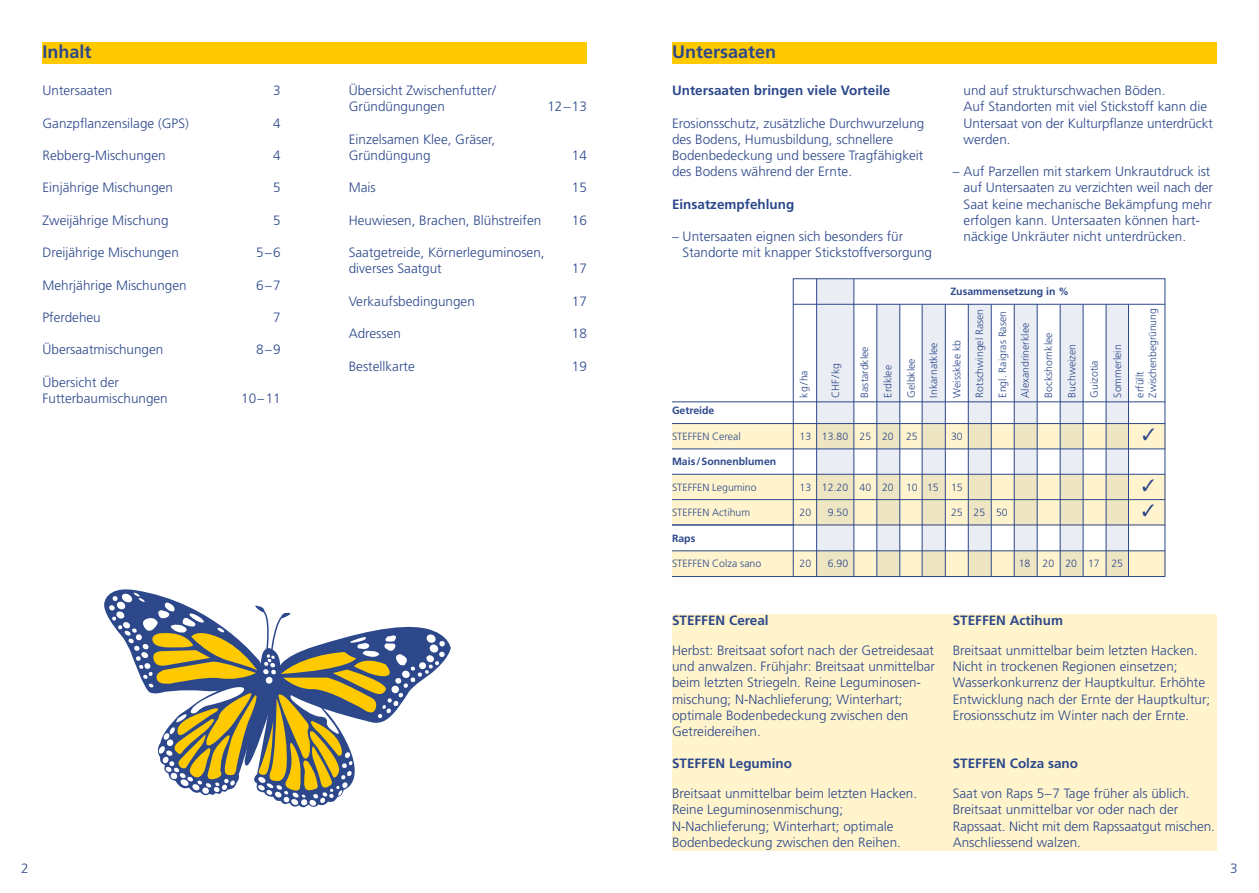
<style>
.page{position:relative;width:1259px;height:893px;background:#fff}
.page>*{position:absolute;margin:0;border:0;box-sizing:border-box;transform-origin:0 0}
.t1{font:700 18px "Frutiger";color:#2c488b}
.t2{font:300 13.5px/16.2px "Frutiger";color:#2c488b}
.t3{font:700 13.5px "Frutiger";color:#2c488b}
.t4{font:300 10.5px/22.5px "Frutiger";color:#2c488b}
.t5{font:700 10.5px "Frutiger";color:#2c488b}
</style>
<div class="page">
<div style="left:876px;top:305px;width:23px;height:271px;background:#eaedf3"></div>
<div style="left:922px;top:305px;width:23px;height:271px;background:#eaedf3"></div>
<div style="left:968px;top:305px;width:23px;height:271px;background:#eaedf3"></div>
<div style="left:816px;top:279px;width:38px;height:297px;background:#eaedf3"></div>
<div style="left:1014px;top:304px;width:23px;height:272px;background:#eaedf3"></div>
<div style="left:1060px;top:304px;width:22px;height:272px;background:#eaedf3"></div>
<div style="left:1106px;top:304px;width:22px;height:272px;background:#eaedf3"></div>
<svg style="left:672px;top:552px;width:491px;height:24px;background:#f7edc8"></svg>
<div style="left:43px;top:43px;width:544px;height:21px;background:#ffc900"></div>
<svg style="left:104px;top:589px;width:347px;height:219px"></svg>
<div style="left:672px;top:43px;width:544px;height:21px;background:#ffc900"></div>
<div style="left:672px;top:614px;width:544px;height:236px;background:#fff4cc"></div>
<svg style="left:672px;top:475px;width:491px;height:50px;background:#f3eac7"></svg>
<svg style="left:672px;top:424px;width:491px;height:25px;background:#f1e8c7"></svg>
<hr style="left:816px;top:279px;width:1px;height:297px;background:#2c488b">
<hr style="left:853px;top:279px;width:1px;height:297px;background:#2c488b">
<hr style="left:876px;top:304px;width:1px;height:273px;background:#2c488b">
<hr style="left:899px;top:304px;width:1px;height:272px;background:#2c488b">
<hr style="left:922px;top:304px;width:1px;height:273px;background:#2c488b">
<hr style="left:945px;top:304px;width:1px;height:272px;background:#2c488b">
<hr style="left:968px;top:304px;width:1px;height:273px;background:#2c488b">
<hr style="left:991px;top:304px;width:1px;height:273px;background:#2c488b">
<hr style="left:793px;top:304px;width:372px;height:1px;background:#2c488b">
<hr style="left:672px;top:402px;width:493px;height:1px;background:#2c488b">
<hr style="left:672px;top:423px;width:493px;height:1px;background:#2c488b">
<hr style="left:672px;top:449px;width:493px;height:1px;background:#2c488b">
<hr style="left:672px;top:474px;width:493px;height:1px;background:#2c488b">
<hr style="left:672px;top:499px;width:493px;height:1px;background:#2c488b">
<hr style="left:1014px;top:304px;width:1px;height:273px;background:#2c488b">
<hr style="left:1037px;top:304px;width:1px;height:272px;background:#2c488b">
<hr style="left:1060px;top:305px;width:1px;height:272px;background:#2c488b">
<hr style="left:1083px;top:305px;width:1px;height:271px;background:#2c488b">
<hr style="left:1105px;top:304px;width:1px;height:273px;background:#2c488b">
<hr style="left:672px;top:551px;width:493px;height:1px;background:#2c488b">
<hr style="left:672px;top:576px;width:457px;height:1px;background:#2c488b">
<hr style="left:672px;top:525px;width:493px;height:1px;background:#2c488b">
<hr style="left:1128px;top:304px;width:1px;height:273px;background:#2c488b">
<div style="left:793px;top:279px;width:372px;height:298px;border:1px solid #2c488b"></div>
<svg style="left:1143px;top:428px;width:11px;height:12px"></svg>
<svg style="left:1143px;top:479px;width:11px;height:12px"></svg>
<svg style="left:1143px;top:504px;width:11px;height:12px"></svg>
<h1 class="t1" style="left:43px;top:41px;width:51px">Inhalt</h1>
<p class="t2" style="left:43px;top:83px;width:71px">Untersaaten</p>
<p class="t2" style="left:273px;top:83px;width:9px">3</p>
<p class="t2" style="left:43px;top:115px;width:148px">Ganzpflanzensilage (GPS)</p>
<p class="t2" style="left:273px;top:115px;width:9px">4</p>
<p class="t2" style="left:43px;top:147px;width:125px">Rebberg-Mischungen</p>
<p class="t2" style="left:273px;top:147px;width:9px">4</p>
<p class="t2" style="left:43px;top:180px;width:132px">Einjährige Mischungen</p>
<p class="t2" style="left:273px;top:180px;width:9px">5</p>
<p class="t2" style="left:43px;top:212px;width:128px">Zweijährige Mischung</p>
<p class="t2" style="left:273px;top:212px;width:9px">5</p>
<p class="t2" style="left:43px;top:245px;width:138px">Dreijährige Mischungen</p>
<p class="t2" style="left:256px;top:245px;width:26px">5–6</p>
<p class="t2" style="left:43px;top:277px;width:146px">Mehrjährige Mischungen</p>
<p class="t2" style="left:256px;top:277px;width:26px">6–7</p>
<p class="t2" style="left:43px;top:309px;width:60px">Pferdeheu</p>
<p class="t2" style="left:273px;top:309px;width:9px">7</p>
<p class="t2" style="left:43px;top:342px;width:122px">Übersaatmischungen</p>
<p class="t2" style="left:256px;top:342px;width:26px">8–9</p>
<p class="t2" style="left:43px;top:374px;width:127px">Übersicht der<br>Futterbaumischungen</p>
<p class="t2" style="left:241px;top:390px;width:41px">10–11</p>
<p class="t2" style="left:349px;top:83px;width:149px">Übersicht Zwischenfutter/<br>Gründüngungen</p>
<p class="t2" style="left:349px;top:131px;width:148px">Einzelsamen Klee, Gräser,<br>Gründüngung</p>
<p class="t2" style="left:547px;top:99px;width:41px">12–13</p>
<p class="t2" style="left:572px;top:147px;width:17px">14</p>
<p class="t2" style="left:349px;top:180px;width:28px">Mais</p>
<p class="t2" style="left:572px;top:180px;width:17px">15</p>
<p class="t2" style="left:349px;top:212px;width:194px">Heuwiesen, Brachen, Blühstreifen</p>
<p class="t2" style="left:572px;top:212px;width:17px">16</p>
<p class="t2" style="left:349px;top:245px;width:197px">Saatgetreide, Körnerleguminosen, diverses Saatgut</p>
<p class="t2" style="left:572px;top:261px;width:17px">17</p>
<p class="t2" style="left:349px;top:293px;width:128px">Verkaufsbedingungen</p>
<p class="t2" style="left:572px;top:293px;width:17px">17</p>
<p class="t2" style="left:349px;top:326px;width:54px">Adressen</p>
<p class="t2" style="left:572px;top:326px;width:17px">18</p>
<p class="t2" style="left:349px;top:358px;width:67px">Bestellkarte</p>
<p class="t2" style="left:572px;top:358px;width:17px">19</p>
<h1 class="t1" style="left:672px;top:41px;width:106px">Untersaaten</h1>
<p class="t3" style="left:672px;top:83px;width:220px">Untersaaten bringen viele Vorteile</p>
<p class="t2" style="left:672px;top:115px;width:254px">Erosionsschutz, zusätzliche Durchwurzelung des Bodens, Humusbildung, schnellere Bodenbedeckung und bessere Tragfähigkeit des Bodens während der Ernte.</p>
<p class="t3" style="left:672px;top:196px;width:124px">Einsatzempfehlung</p>
<p class="t2" style="left:682px;top:228px;width:251px;text-indent:-11px">– Untersaaten eignen sich besonders für<br>Standorte mit knapper Stickstoffversorgung</p>
<p class="t4" style="left:793px;top:398px;width:29px;rotate:-90deg">kg/ha</p>
<p class="t4" style="left:824px;top:398px;width:36px;rotate:-90deg">CHF/kg</p>
<p class="t4" style="left:853px;top:398px;width:53px;rotate:-90deg">Bastardklee</p>
<p class="t4" style="left:877px;top:398px;width:34px;rotate:-90deg">Erdklee</p>
<p class="t4" style="left:900px;top:398px;width:57px;rotate:-90deg">Gelbklee<br>Inkarnatklee</p>
<p class="t2" style="left:963px;top:83px;width:251px">und auf strukturschwachen Böden.<br>Auf Standorten mit viel Stickstoff kann die Untersaat von der Kulturpflanze unterdrückt werden.</p>
<p class="t2" style="left:963px;top:164px;width:251px;text-indent:-11px">– Auf Parzellen mit starkem Unkrautdruck ist auf Untersaaten zu verzichten weil nach der Saat keine mechanische Bekämpfung mehr erfolgen kann. Untersaaten können hart&shy;näckige Unkräuter nicht unterdrücken.</p>
<p class="t5" style="left:950px;top:285px;width:120px">Zusammensetzung in %</p>
<p class="t4" style="left:946px;top:398px;width:90px;rotate:-90deg">Weissklee kb<br>Rotschwingel Rasen</p>
<p class="t4" style="left:991px;top:398px;width:88px;rotate:-90deg">Engl. Raigras Rasen<br>Alexandrinerklee</p>
<p class="t4" style="left:1141px;top:398px;width:91px;rotate:-90deg">Zwischenbegrünung</p>
<p class="t4" style="left:1037px;top:398px;width:66px;rotate:-90deg">Bockshornklee</p>
<p class="t4" style="left:1060px;top:398px;width:55px;rotate:-90deg">Buchweizen<br>Guizotia</p>
<p class="t4" style="left:1106px;top:398px;width:55px;rotate:-90deg">Sommerlein erfüllt</p>
<p class="t5" style="left:672px;top:404px;width:44px">Getreide</p>
<p class="t4" style="left:672px;top:425px;width:70px">STEFFEN Cereal</p>
<p class="t4" style="left:799px;top:425px;width:120px">13 13.80 25 20 25</p>
<p class="t4" style="left:951px;top:425px;width:13px">30</p>
<p class="t5" style="left:672px;top:455px;width:106px">Mais/Sonnenblumen</p>
<p class="t4" style="left:672px;top:476px;width:86px">STEFFEN Legumino</p>
<p class="t4" style="left:799px;top:476px;width:165px">13 12.20 40 20 10 15 15</p>
<p class="t4" style="left:672px;top:501px;width:80px">STEFFEN Actihum</p>
<p class="t4" style="left:799px;top:501px;width:13px">20</p>
<p class="t4" style="left:828px;top:501px;width:22px">9.50</p>
<p class="t4" style="left:951px;top:501px;width:58px">25 25 50</p>
<p class="t5" style="left:672px;top:532px;width:25px">Raps</p>
<p class="t4" style="left:672px;top:552px;width:91px">STEFFEN Colza sano</p>
<p class="t4" style="left:799px;top:552px;width:13px">20</p>
<p class="t4" style="left:828px;top:552px;width:22px">6.90</p>
<p class="t4" style="left:1018px;top:552px;width:106px">18 20 20 17 25</p>
<p class="t3" style="left:672px;top:613px;width:98px">STEFFEN Cereal</p>
<p class="t2" style="left:672px;top:642px;width:265px">Herbst: Breitsaat sofort nach der Getreidesaat und anwalzen. Frühjahr: Breitsaat unmittelbar beim letzten Striegeln. Reine Leguminosen&shy;mischung; N-Nachlieferung; Winterhart; optimale Bodenbedeckung zwischen den Getreidereihen.</p>
<p class="t3" style="left:672px;top:756px;width:122px">STEFFEN Legumino</p>
<p class="t2" style="left:672px;top:786px;width:247px">Breitsaat unmittelbar beim letzten Hacken.<br>Reine Leguminosenmischung; N-Nachlieferung; Winterhart; optimale Bodenbedeckung zwischen den Reihen.</p>
<p class="t3" style="left:952px;top:613px;width:112px">STEFFEN Actihum</p>
<p class="t2" style="left:952px;top:642px;width:259px">Breitsaat unmittelbar beim letzten Hacken.<br>Nicht in trockenen Regionen einsetzen; Wasserkonkurrenz der Hauptkultur. Erhöhte Entwicklung nach der Ernte der Hauptkultur; Erosionsschutz im Winter nach der Ernte.</p>
<p class="t3" style="left:952px;top:756px;width:127px">STEFFEN Colza sano</p>
<p class="t2" style="left:952px;top:786px;width:263px">Saat von Raps 5–7 Tage früher als üblich.<br>Breitsaat unmittelbar vor oder nach der Rapssaat. Nicht mit dem Rapssaatgut mischen.<br>Anschliessend walzen.</p>
<p class="t2" style="left:21px;top:861px;width:9px">2</p>
<p class="t2" style="left:1230px;top:861px;width:9px">3</p>
</div>
